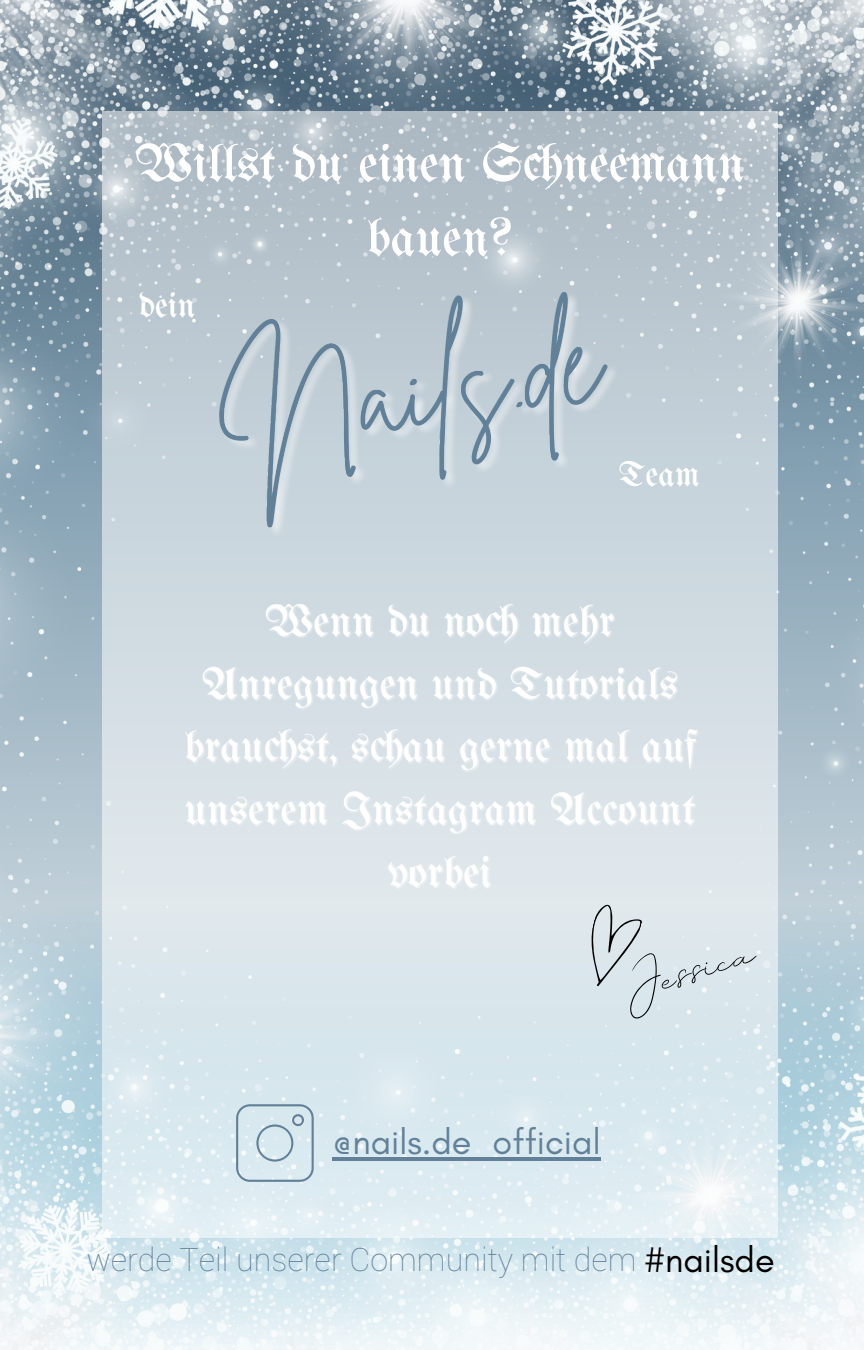
<style>
.page{position:relative;width:864px;height:1350px;background:#fff}
.page>*{position:absolute;margin:0;border:0;box-sizing:border-box;transform-origin:0 0}
.t1{font:60.52px "MADE The Artist Script";color:#000}
.t2{font:53.55px/74.2px "Unifraktur Maguntia";color:#fff;text-align:center}
.t3{font:36px "Glacial Indifference";color:#628199}
.t4{font:36px "Glacial Indifference";color:#000}
.t5{font:35.55px "Unifraktur Maguntia";color:#fff}
.t6{font:100 32.18px "Roboto";color:#628199}
</style>
<div class="page">
<img style="left:0;top:0;width:864px;height:1350px">
<div style="left:102px;top:112px;width:676px;height:1126px;background:linear-gradient(to bottom,#b6c1ca,#e7f3f7)"></div>
<svg style="left:236px;top:1104px;width:78px;height:78px;background:#c8dae3"></svg>
<svg style="left:579px;top:902px;width:65px;height:91px;background:#cdd7dc"></svg>
<img style="left:180px;top:600px;width:524px;height:298px">
<hr style="left:333px;top:1158px;width:268px;height:3px;background:#628199">
<img style="left:197px;top:256px;width:448px;height:295px">
<p class="t2" style="left:135px;top:130px;width:611px">Willst du einen Schneemann bauen?</p>
<p class="t5" style="left:139px;top:289px;width:58px">dein</p>
<p class="t5" style="left:619px;top:458px;width:83px">Team</p>
<p class="t1" style="left:620px;top:950px;width:132px;rotate:-17deg">Jessica</p>
<p class="t3" style="left:333px;top:1120px;width:270px">@nails.de_official</p>
<p class="t6" style="left:86px;top:1241px;width:552px">werde Teil unserer Community mit dem</p>
<p class="t4" style="left:645px;top:1238px;width:132px">#nailsde</p>
</div>
